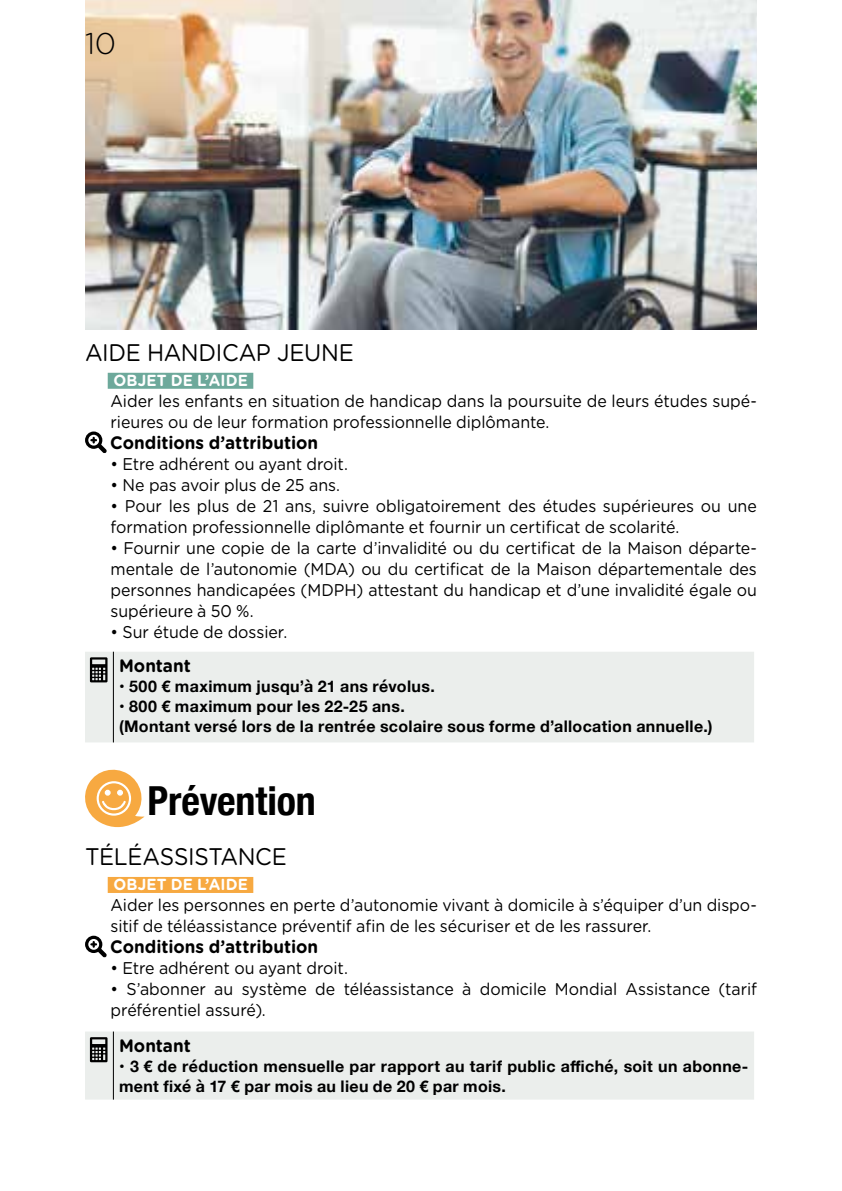
<style>
.page{position:relative;width:842px;height:1191px;background:#fff}
.page>*{position:absolute;margin:0;border:0;box-sizing:border-box;transform-origin:0 0}
.t1{font:700 condensed 40px "Helvetica Neue";letter-spacing:-.005em;color:#000}
.t2{font:300 30px "Gotham Rounded";color:#000}
.t3{font:24px "Gotham Rounded";letter-spacing:-.015em;color:#000;scale:.94 1}
.t4{font:700 18px "Gotham Rounded";color:#000;scale:.95 1}
.t5{font:17px/21px "Gotham Rounded";letter-spacing:-.005em;color:#000;scale:.94 1}
.t6{font:700 16px/20px "Helvetica Neue";letter-spacing:.025em;color:#000}
.t7{font:700 16px "Gotham Rounded";letter-spacing:.01em;color:#fff;scale:.95 1}
</style>
<div class="page">
<img style="left:85px;top:0;width:672px;height:329px">
<div style="left:108px;top:373px;width:145px;height:16px;background:#6da99b"></div>
<div style="left:108px;top:877px;width:145px;height:16px;background:#f7a941"></div>
<svg style="left:85px;top:431px;width:22px;height:22px"></svg>
<div style="left:85px;top:651px;width:669px;height:91px;background:#ebeeec"></div>
<hr style="left:113px;top:651px;width:1px;height:91px;background:#000">
<svg style="left:90px;top:657px;width:18px;height:25px"></svg>
<svg style="left:85px;top:935px;width:22px;height:22px"></svg>
<div style="left:85px;top:1031px;width:669px;height:68px;background:#ebeeec"></div>
<hr style="left:113px;top:1031px;width:1px;height:68px;background:#000">
<svg style="left:90px;top:1037px;width:18px;height:25px"></svg>
<svg style="left:85px;top:769px;width:60px;height:59px"></svg>
<h2 class="t2" style="left:85px;top:23px;width:33px">10</h2>
<h3 class="t3" style="left:85px;top:336px;width:288px">AIDE HANDICAP JEUNE</h3>
<p class="t7" style="left:113px;top:368px;width:143px">OBJET DE L’AIDE</p>
<p class="t5" style="left:111px;top:390px;width:689px">Aider les enfants en situation de handicap dans la poursuite de leurs études supé&shy;rieures ou de leur formation professionnelle diplômante.</p>
<p class="t4" style="left:110px;top:429px;width:220px">Conditions d’attribution</p>
<p class="t5" style="left:111px;top:453px;width:254px">• Etre adhérent ou ayant droit.</p>
<p class="t5" style="left:111px;top:474px;width:246px">• Ne pas avoir plus de 25 ans.</p>
<p class="t5" style="left:111px;top:495px;width:689px">• Pour les plus de 21 ans, suivre obligatoirement des études supérieures ou une formation professionnelle diplômante et fournir un certificat de scolarité.</p>
<p class="t5" style="left:111px;top:537px;width:689px;text-align:justify">• Fournir une copie de la carte d’invalidité ou du certificat de la Maison départe&shy;mentale de l’autonomie (MDA) ou du certificat de la Maison départementale des personnes handicapées (MDPH) attestant du handicap et d’une invalidité égale ou supérieure à 50 %.</p>
<p class="t5" style="left:111px;top:620px;width:189px">• Sur étude de dossier.</p>
<p class="t4" style="left:119px;top:652px;width:77px">Montant</p>
<p class="t6" style="left:119px;top:676px;width:317px">• 500 € maximum jusqu’à 21 ans révolus.</p>
<p class="t6" style="left:119px;top:696px;width:595px">• 800 € maximum pour les 22-25 ans.<br>(Montant versé lors de la rentrée scolaire sous forme d’allocation annuelle.)</p>
<h1 class="t1" style="left:147px;top:768px;width:170px">Prévention</h1>
<h3 class="t3" style="left:85px;top:840px;width:216px">TÉLÉASSISTANCE</h3>
<p class="t7" style="left:113px;top:872px;width:143px">OBJET DE L’AIDE</p>
<p class="t5" style="left:111px;top:894px;width:689px">Aider les personnes en perte d’autonomie vivant à domicile à s’équiper d’un dispo&shy;sitif de téléassistance préventif afin de les sécuriser et de les rassurer.</p>
<p class="t4" style="left:110px;top:933px;width:220px">Conditions d’attribution</p>
<p class="t5" style="left:111px;top:957px;width:254px">• Etre adhérent ou ayant droit.</p>
<p class="t5" style="left:111px;top:978px;width:689px">• S’abonner au système de téléassistance à domicile Mondial Assistance (tarif préférentiel assuré).</p>
<p class="t4" style="left:119px;top:1032px;width:77px">Montant</p>
<p class="t6" style="left:119px;top:1056px;width:631px">• 3 € de réduction mensuelle par rapport au tarif public affiché, soit un abonne&shy;ment fixé à 17 € par mois au lieu de 20 € par mois.</p>
</div>
